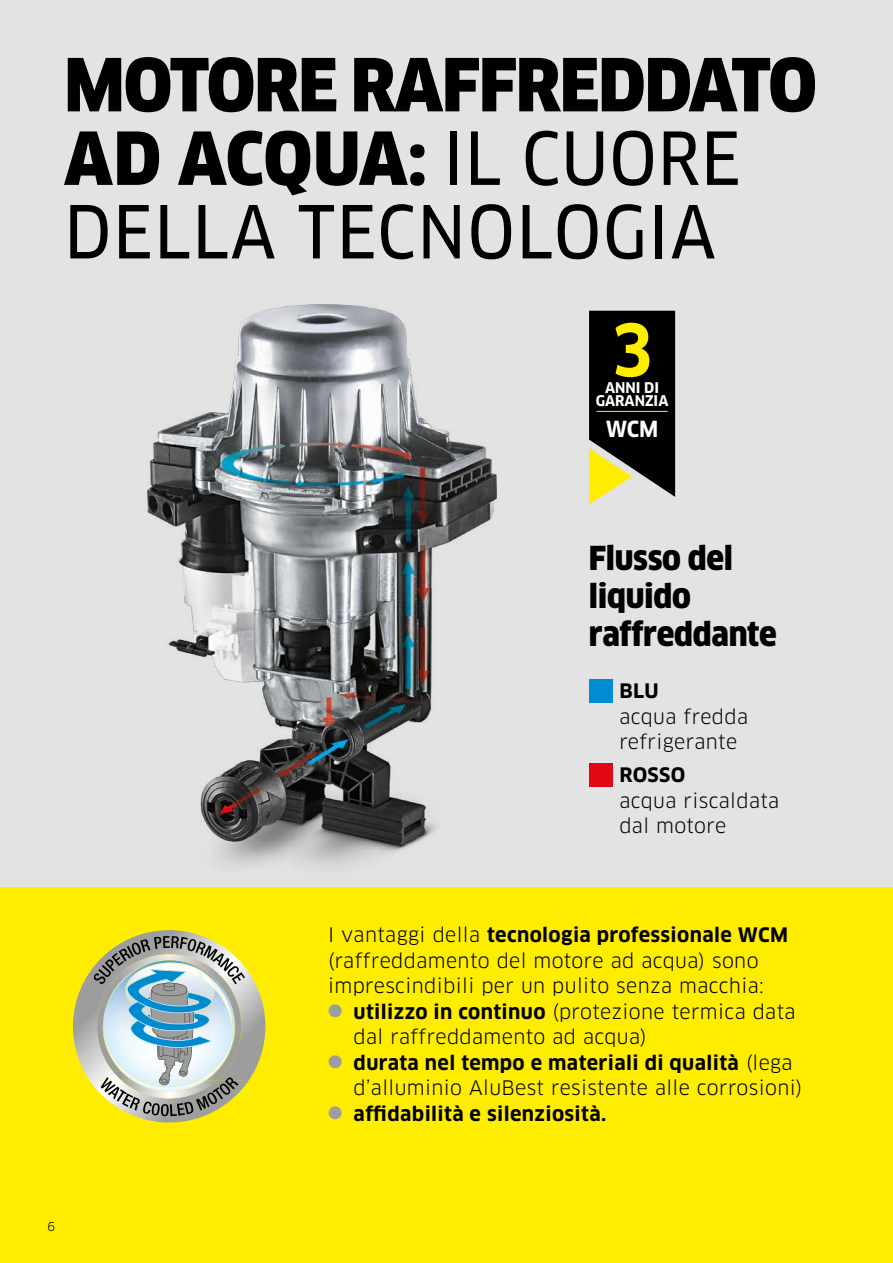
<style>
.page{position:relative;width:893px;height:1263px;background:#fff}
.page>*{position:absolute;margin:0;border:0;box-sizing:border-box;transform-origin:0 0}
.t1{font:900 71.25px/73.5px "Clan Pro Narr";letter-spacing:-.02em;color:#000}
.t2{font:71.25px "Clan Pro Narr News";letter-spacing:.02em;color:#000}
.t3{font:700 71.1px "Clan Pro Narr";color:#ffed00}
.t4{font:900 32.25px/38.4px "Clan Pro Narr";letter-spacing:-.01em;color:#000}
.t5{font:700 21.75px "Clan Pro Narr";color:#fff;scale:1.05 1}
.t6{font:19.5px/25.5px "Clan Pro";letter-spacing:.02em;color:#000}
.t7{font:700 19.5px "Clan Pro";letter-spacing:.02em;color:#000}
.t8{font:700 14.4px "Clan Pro Narr";color:#fff;scale:1.05 1}
.t9{font:12px "Clan Pro";color:#000}
.s1{font-family:"Clan Pro Narr News";font-weight:400}
.s2{font-weight:700}
</style>
<div class="page">
<div style="left:0;top:536px;width:893px;height:727px;background:#ffed00"></div>
<div style="left:0;top:0;width:893px;height:887px;background:#e3e3e3"></div>
<img style="left:147px;top:304px;width:350px;height:562px">
<svg style="left:589px;top:311px;width:86px;height:193px;background:#2d2b19"></svg>
<hr style="left:596px;top:411px;width:72px;height:1px;background:#ffed00">
<div style="left:589px;top:679px;width:23px;height:24px;background:#008bd2"></div>
<div style="left:589px;top:763px;width:23px;height:23px;background:#e30613"></div>
<img style="left:73px;top:930px;width:192px;height:151px">
<svg style="left:90px;top:936px;width:158px;height:186px;background:#afbca9"></svg>
<h1 class="t1" style="left:64px;top:49px;width:755px">MOTORE RAFFREDDATO<br>AD ACQUA: <span class="s1">IL CUORE</span></h1>
<h1 class="t2" style="left:64px;top:190px;width:653px">DELLA TECNOLOGIA</h1>
<h2 class="t3" style="left:611px;top:309px;width:43px">3</h2>
<p class="t8" style="left:596px;top:392px;width:71px">GARANZIA</p>
<p class="t5" style="left:606px;top:417px;width:52px">WCM</p>
<p class="t8" style="left:605px;top:379px;width:53px">ANNI DI</p>
<p class="t9" style="left:47px;top:1219px;width:9px">6</p>
<h3 class="t4" style="left:589px;top:539px;width:190px">Flusso del liquido raffreddante</h3>
<p class="t7" style="left:619px;top:680px;width:41px">BLU</p>
<p class="t6" style="left:619px;top:704px;width:130px">acqua fredda refrigerante</p>
<p class="t7" style="left:619px;top:764px;width:67px">ROSSO</p>
<p class="t6" style="left:619px;top:788px;width:161px">acqua riscaldata dal motore</p>
<p class="t6" style="left:328px;top:922px;width:461px">I vantaggi della <span class="s2">tecnologia professionale WCM </span>(raffreddamento del motore ad acqua) sono imprescindibili per un pulito senza macchia:</p>
<p class="t6" style="left:354px;top:999px;width:450px"><span class="s2">utilizzo in continuo</span> (protezione termica data dal raffreddamento ad acqua)<br><span class="s2">durata nel tempo e materiali di qualità</span> (lega d’alluminio AluBest resistente alle corrosioni)</p>
<p class="t7" style="left:354px;top:1102px;width:254px">affidabilità e silenziosità.</p>
</div>
